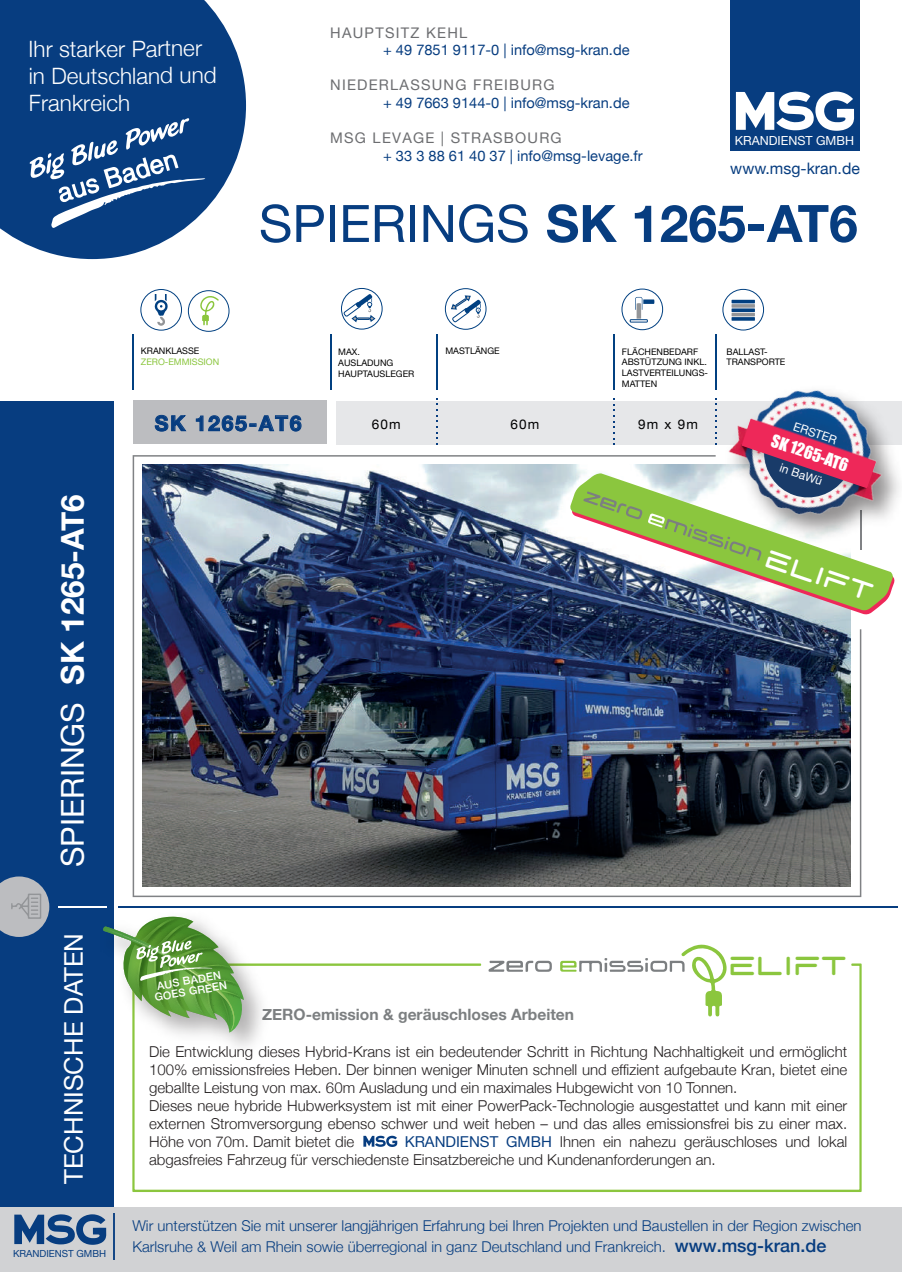
<style>
.page{position:relative;width:902px;height:1272px;background:#fff}
.page>*{position:absolute;margin:0;border:0;box-sizing:border-box;transform-origin:0 0}
.t1{font:700 51.6px "Helvetica Neue";color:#073d80}
.t2{font:32.25px "D3 Euronism";letter-spacing:.095em;color:#8bc63e}
.t3{font:700 31.5px "Helvetica Neue";color:#fff}
.t4{font:30.45px "D3 Euronism";color:#fff}
.t5{font:25.65px "Helvetica Neue";color:#fff}
.t6{font:300 22.5px/27.2px "Helvetica Neue";letter-spacing:-.005em;color:#fff}
.t7{font:700 21px "Helvetica Neue";letter-spacing:.085em;color:#073d80}
.t8{font:16.2px "Impact";color:#fff}
.t9{font:15.9px "Helvetica Neue";color:#073d80}
.t10{font:700 15.6px "Helvetica Neue";color:#7c7f81}
.t11{font:300 15px/18px "Helvetica Neue";color:#231f20}
.t12{font:300 15px/20.9px "Helvetica Neue";color:#073d80}
.t13{font:14.7px "Helvetica Neue";color:#073d80}
.t14{font:14.7px "Helvetica Neue";letter-spacing:.085em;color:#6c6d70}
.t15{font:13.5px "Helvetica Neue";letter-spacing:.085em;color:#000001}
.t16{font:12.45px "Helvetica Neue";color:#fff}
.t17{font:11.85px "Helvetica Neue";color:#fff}
.t18{font:500 10.95px/10.9px "Helvetica Neue";color:#fff;text-align:center}
.t19{font:9.75px "Helvetica Neue";color:#073d80}
.t20{font:9px/10.8px "Helvetica Neue";color:#000001}
.t21{font:9px "Helvetica Neue";color:#8bc63e}
.s1{font-weight:400}
.s2{font-weight:400;color:#073d80}
.s3{font-weight:500;font-size:17.85px}
</style>
<div class="page">
<svg style="left:0;top:0;width:246px;height:259px;fill:#073d80"></svg>
<svg style="left:30px;top:118px;width:175px;height:110px;background:#325f96"></svg>
<div style="left:0;top:401px;width:114px;height:823px;background:#073d80"></div>
<div style="left:133px;top:400px;width:193px;height:44px;background:#bcbdc0"></div>
<div style="left:336px;top:401px;width:565px;height:43px;background:#e6e7e9"></div>
<div style="left:0;top:1207px;width:901px;height:64px;background:#d1d2d4"></div>
<svg style="left:14px;top:1214px;width:92px;height:30px"></svg>
<hr style="left:113px;top:1213px;width:1px;height:46px;background:#154786">
<hr style="left:119px;top:906px;width:778px;height:1px;background:#073d80">
<svg style="left:155px;top:415px;width:31px;height:16px"></svg>
<svg style="left:196px;top:415px;width:105px;height:16px"></svg>
<svg style="left:0;top:876px;width:49px;height:60px;background:#9da6b3"></svg>
<svg style="left:436px;top:398px;width:2px;height:46px"></svg>
<hr style="left:59px;top:905px;width:48px;height:2px;background:#fff">
<hr style="left:132px;top:334px;width:2px;height:56px;background:#014081">
<hr style="left:330px;top:334px;width:2px;height:56px;background:#014081">
<hr style="left:436px;top:334px;width:2px;height:56px;background:#014081">
<hr style="left:613px;top:334px;width:1px;height:56px;background:#014081">
<hr style="left:715px;top:334px;width:1px;height:56px;background:#014081">
<div style="left:621px;top:289px;width:42px;height:41px;border:1px solid #014081;border-radius:50%"></div>
<div style="left:445px;top:288px;width:41px;height:41px;border:1px solid #014081;border-radius:50%"></div>
<div style="left:140px;top:289px;width:42px;height:41px;border:1px solid #014081;border-radius:50%"></div>
<div style="left:341px;top:288px;width:41px;height:41px;border:1px solid #014081;border-radius:50%"></div>
<svg style="left:154px;top:294px;width:14px;height:32px"></svg>
<div style="left:731px;top:307px;width:24px;height:4px;border:1px solid #fff"></div>
<div style="left:731px;top:303px;width:24px;height:5px;border:1px solid #fff"></div>
<div style="left:731px;top:310px;width:24px;height:5px;border:1px solid #fff"></div>
<div style="left:731px;top:314px;width:24px;height:4px;border:1px solid #fff"></div>
<div style="left:630px;top:319px;width:17px;height:3px;border:1px solid #014081"></div>
<svg style="left:635px;top:297px;width:19px;height:22px"></svg>
<svg style="left:343px;top:294px;width:32px;height:28px"></svg>
<svg style="left:451px;top:295px;width:30px;height:27px"></svg>
<div style="left:722px;top:289px;width:41px;height:41px;border:1px solid #014081;border-radius:50%"></div>
<svg style="left:731px;top:304px;width:23px;height:4px"></svg>
<hr style="left:731px;top:300px;width:23px;height:3px;background:#014081">
<hr style="left:731px;top:313px;width:23px;height:3px;background:#939598">
<svg style="left:731px;top:308px;width:23px;height:4px"></svg>
<svg style="left:731px;top:317px;width:23px;height:4px"></svg>
<div style="left:730px;top:0;width:130px;height:150px;background:#073d80"></div>
<svg style="left:735px;top:92px;width:119px;height:39px"></svg>
<img style="left:133px;top:455px;width:728px;height:442px">
<img style="left:716px;top:358px;width:185px;height:146px">
<svg style="left:489px;top:960px;width:62px;height:2px"></svg>
<svg style="left:560px;top:944px;width:166px;height:18px"></svg>
<svg style="left:132px;top:962px;width:730px;height:230px"></svg>
<svg style="left:363px;top:1135px;width:34px;height:11px"></svg>
<svg style="left:200px;top:296px;width:19px;height:29px"></svg>
<div style="left:188px;top:290px;width:41px;height:42px;border:1px solid #014081;border-radius:50%"></div>
<svg style="left:569px;top:398px;width:325px;height:217px"></svg>
<img style="left:90px;top:905px;width:188px;height:161px">
<svg style="left:102px;top:916px;width:142px;height:116px"></svg>
<h3 class="t6" style="left:29px;top:33px;width:190px">Ihr starker Partner in Deutschland und<br>Frankreich</h3>
<p class="t14" style="left:330px;top:22px;width:138px">HAUPTSITZ KEHL</p>
<p class="t13" style="left:383px;top:39px;width:248px">+ 49 7851 9117-0 | info@msg-kran.de</p>
<p class="t14" style="left:330px;top:75px;width:226px">NIEDERLASSUNG FREIBURG</p>
<p class="t13" style="left:383px;top:92px;width:248px">+ 49 7663 9144-0 | info@msg-kran.de</p>
<p class="t14" style="left:330px;top:127px;width:233px">MSG LEVAGE | STRASBOURG</p>
<p class="t13" style="left:383px;top:145px;width:261px">+ 33 3 88 61 40 37 | info@msg-levage.fr</p>
<p class="t16" style="left:734px;top:131px;width:121px">KRANDIENST GMBH</p>
<p class="t9" style="left:730px;top:157px;width:131px">www.msg-kran.de</p>
<h1 class="t1" style="left:259px;top:183px;width:600px"><span class="s1">SPIERINGS</span> SK 1265-AT6</h1>
<p class="t20" style="left:141px;top:346px;width:60px">KRANKLASSE</p>
<p class="t21" style="left:141px;top:355px;width:80px">ZERO-EMMISSION</p>
<p class="t20" style="left:338px;top:347px;width:78px">MAX.<br>AUSLADUNG<br>HAUPTAUSLEGER</p>
<p class="t20" style="left:445px;top:346px;width:56px">MASTLÄNGE</p>
<p class="t20" style="left:622px;top:346px;width:87px">FLÄCHENBEDARF<br>ABSTÜTZUNG INKL.<br>LASTVERTEILUNGS-<br>MATTEN</p>
<p class="t20" style="left:726px;top:346px;width:60px">BALLAST-<br>TRANSPORTE</p>
<h3 class="t3" style="left:48px;top:867px;width:374px;rotate:-90deg"><span class="s1">SPIERINGS</span> SK 1265-AT6</h3>
<h3 class="t7" style="left:155px;top:407px;width:148px">SK 1265-AT6</h3>
<p class="t15" style="left:372px;top:414px;width:30px">60m</p>
<p class="t15" style="left:510px;top:414px;width:30px">60m</p>
<p class="t15" style="left:638px;top:414px;width:61px">9m x 9m</p>
<p class="t17" style="left:796px;top:417px;width:47px;rotate:19deg">ERSTER</p>
<p class="t17" style="left:782px;top:459px;width:46px;rotate:19deg">in BaWü</p>
<p class="t8" style="left:776px;top:428px;width:82px;rotate:19deg">SK 1265-AT6</p>
<h3 class="t4" style="left:771px;top:545px;width:111px;rotate:19deg">elift</h3>
<h3 class="t5" style="left:55px;top:1183px;width:252px;rotate:-90deg">TECHNISCHE DATEN</h3>
<p class="t19" style="left:13px;top:1245px;width:95px">KRANDIENST GMBH</p>
<p class="t18" style="left:152px;top:980px;width:75px;rotate:-10deg">AUS BADEN<br>GOES GREEN</p>
<h2 class="t2" style="left:729px;top:952px;width:118px">elift</h2>
<p class="t10" style="left:262px;top:1002px;width:313px">ZERO-emission &amp; geräuschloses Arbeiten</p>
<p class="t11" style="left:149px;top:1041px;width:699px">Die Entwicklung dieses Hybrid-Krans ist ein bedeutender Schritt in Richtung Nachhaltigkeit und ermöglicht 100% emissionsfreies Heben. Der binnen weniger Minuten schnell und effizient aufgebaute Kran, bietet eine geballte Leistung von max. 60m Ausladung und ein maximales Hubgewicht von 10 Tonnen.<br>Dieses neue hybride Hubwerksystem ist mit einer PowerPack-Technologie ausgestattet und kann mit einer externen Stromversorgung ebenso schwer und weit heben – und das alles emissionsfrei bis zu einer max.<br>Höhe von 70m. Damit bietet die</p>
<p class="t11" style="left:149px;top:1131px;width:699px;text-indent:255px"><span class="s2">KRANDIENST GMBH</span> Ihnen ein nahezu geräuschloses und lokal abgasfreies Fahrzeug für verschiedenste Einsatzbereiche und Kundenanforderungen an.</p>
<p class="t12" style="left:132px;top:1213px;width:730px">Wir unterstützen Sie mit unserer langjährigen Erfahrung bei Ihren Projekten und Baustellen in der Region zwischen<br>Karlsruhe &amp; Weil am Rhein sowie überregional in ganz Deutschland und Frankreich. <span class="s3">www.msg-kran.de</span></p>
</div>
